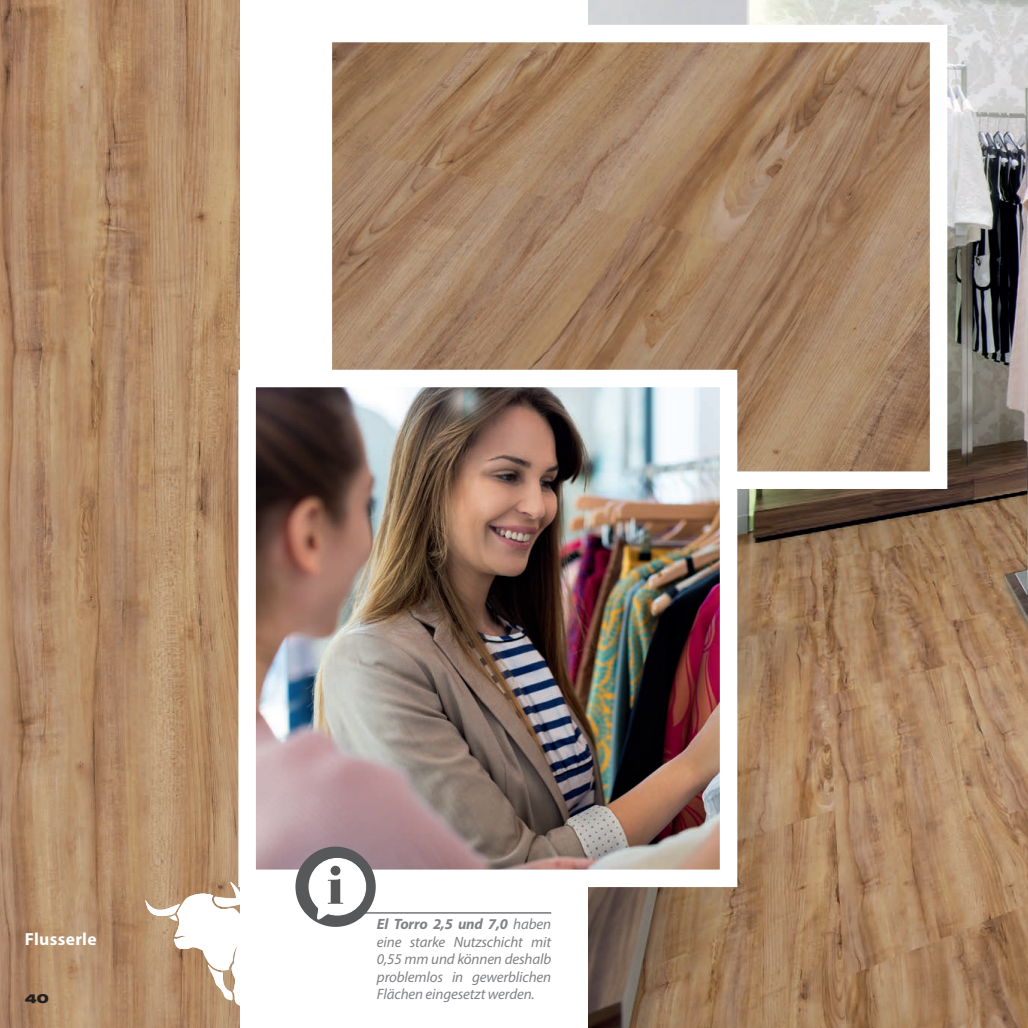
<style>
.page{position:relative;width:1028px;height:1028px;background:#fff}
.page>*{position:absolute;margin:0;border:0;box-sizing:border-box;transform-origin:0 0}
.t1{font:900 52.88px "Bauer Bodoni LT";color:#57585a}
.t2{font:700 17.5px "Myriad Pro";letter-spacing:.02em;color:#fff}
.t3{font:italic 15px/17.5px "Myriad Pro";letter-spacing:-.01em;color:#808285;text-align:justify}
.t4{font:900 expanded 12.5px "Helvetica Neue LT";color:#231f20}
.s1{font-weight:700}
</style>
<div class="page">
<img style="left:588px;top:0;width:440px;height:1028px">
<img style="left:333px;top:44px;width:595px;height:426px">
<img style="left:0;top:0;width:239px;height:1028px">
<img style="left:257px;top:389px;width:461px;height:479px">
<div style="left:238px;top:370px;width:499px;height:517px;border:18px solid #fff"></div>
<svg style="left:145px;top:881px;width:113px;height:124px"></svg>
<hr style="left:362px;top:912px;width:189px;height:1px;background:#808285">
<div style="left:295px;top:846px;width:81px;height:81px;background:#57585a;border-radius:50%"></div>
<svg style="left:308px;top:858px;width:58px;height:62px"></svg>
<p class="t2" style="left:25px;top:927px;width:73px">Flusserle</p>
<h1 class="t1" style="left:327px;top:853px;width:19px">i</h1>
<p class="t3" style="left:377px;top:915px;width:176px"><span class="s1">El Torro 2,5 und 7,0</span> haben eine starke Nutzschicht mit 0,55 mm und können deshalb problemlos in gewerblichen</p>
<p class="t4" style="left:25px;top:990px;width:26px">40</p>
<p class="t3" style="left:377px;top:985px;width:159px">Flächen eingesetzt werden.</p>
</div>
